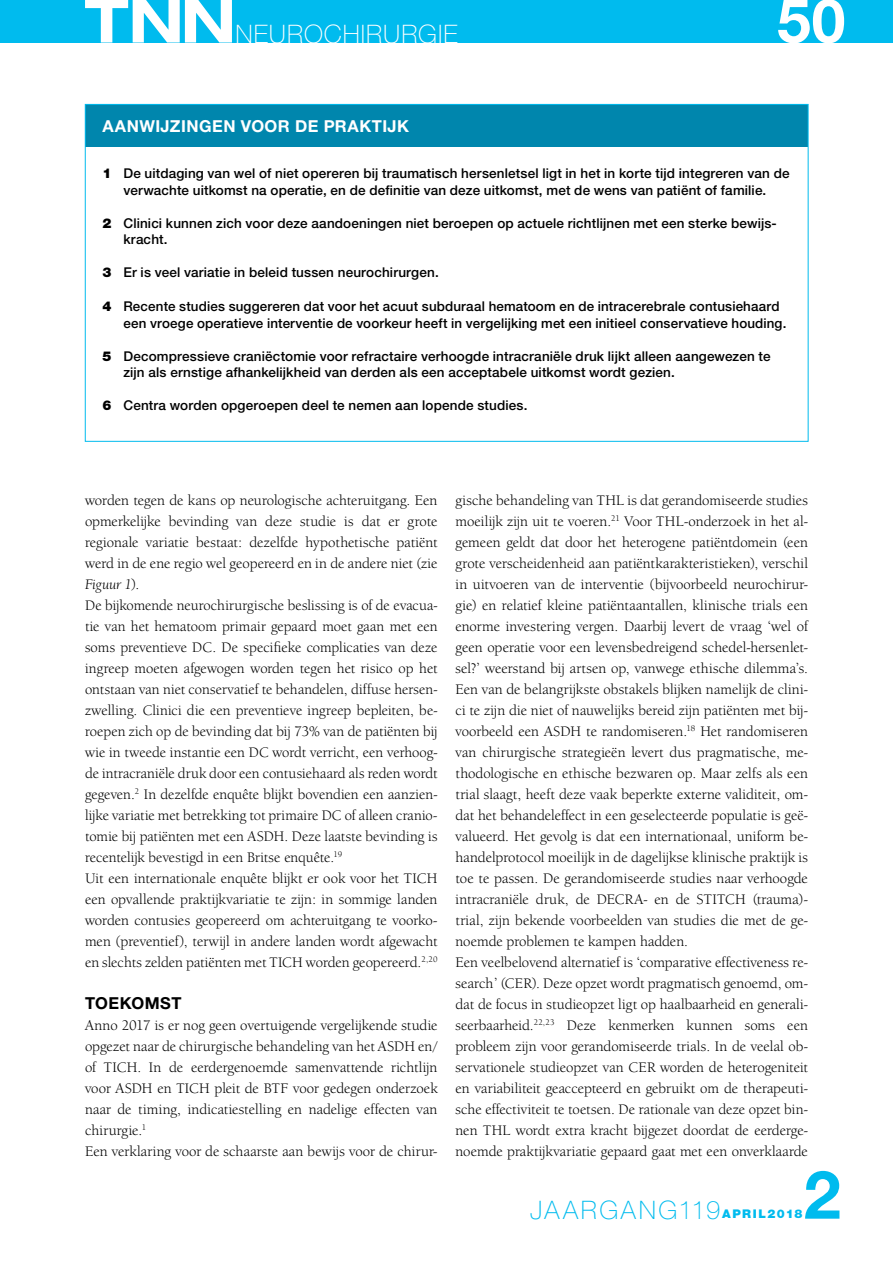
<style>
.page{position:relative;width:893px;height:1263px;background:#fff}
.page>*{position:absolute;margin:0;border:0;box-sizing:border-box;transform-origin:0 0}
.t1{font:700 66.9px "Helvetica Neue LT Std";color:#0be}
.t2{font:700 60.75px "Helvetica Neue LT Std";color:#fff}
.t3{font:100 25.5px "Helvetica Neue LT Std";letter-spacing:.095em;color:#0be}
.t4{font:100 25.5px "Helvetica Neue LT Std";letter-spacing:.04em;color:#fff}
.t5{font:700 16.5px "Helvetica Neue LT Std";letter-spacing:.025em;color:#fff}
.t6{font:700 16.5px "Helvetica Neue LT Std";letter-spacing:.025em;color:#000}
.t7{font:15px/21px "Berkeley Oldstyle IT Cby BT";letter-spacing:.005em;color:#000}
.t8{font:500 13.5px/16.5px "Helvetica Neue LT Std";letter-spacing:.01em;color:#000}
.s1{font-weight:900}
.s2{font-style:italic}
.s3{font-weight:900;font-size:12px}
</style>
<div class="page">
<div style="left:0;top:0;width:893px;height:43px;background:#0be"></div>
<svg style="left:85px;top:0;width:147px;height:43px"></svg>
<div style="left:85px;top:105px;width:723px;height:42px;background:#0086ad"></div>
<h3 class="t4" style="left:235px;top:19px;width:224px">NEUROCHIRURGIE</h3>
<h2 class="t2" style="left:777px;top:-17px;width:70px">50</h2>
<p class="t5" style="left:102px;top:116px;width:308px">AANWIJZINGEN VOOR DE PRAKTIJK</p>
<p class="t8" style="left:102px;top:165px;width:689px;text-align:center"><span class="s1">1</span> De uitdaging van wel of niet opereren bij traumatisch hersenletsel ligt in het in korte tijd integreren van de verwachte uitkomst na operatie, en de definitie van deze uitkomst, met de wens van patiënt of familie.</p>
<p class="t8" style="left:123px;top:214px;width:655px;text-indent:-21px"><span class="s1">2</span> Clinici kunnen zich voor deze aandoeningen niet beroepen op actuele richtlijnen met een sterke bewijs&shy;kracht.</p>
<p class="t8" style="left:102px;top:264px;width:338px"><span class="s1">3</span> Er is veel variatie in beleid tussen neurochirurgen.</p>
<p class="t8" style="left:123px;top:298px;width:664px;text-indent:-21px"><span class="s1">4</span> Recente studies suggereren dat voor het acuut subduraal hematoom en de intracerebrale contusiehaard een vroege operatieve interventie de voorkeur heeft in vergelijking met een initieel conservatieve houding.</p>
<p class="t8" style="left:123px;top:347px;width:649px;text-indent:-21px"><span class="s1">5</span> Decompressieve craniëctomie voor refractaire verhoogde intracraniële druk lijkt alleen aangewezen te zijn als ernstige afhankelijkheid van derden als een acceptabele uitkomst wordt gezien.</p>
<p class="t8" style="left:102px;top:397px;width:427px"><span class="s1">6</span> Centra worden opgeroepen deel te nemen aan lopende studies.</p>
<p class="t7" style="left:85px;top:489px;width:354px">worden tegen de kans op neurologische achteruitgang. Een opmerkelijke bevinding van deze studie is dat er grote regionale variatie bestaat: dezelfde hypothetische patiënt werd in de ene regio wel geopereerd en in de andere niet (zie <span class="s2">Figuur 1</span>).<br>De bijkomende neurochirurgische beslissing is of de evacua&shy;tie van het hematoom primair gepaard moet gaan met een soms preventieve DC. De specifieke complicaties van deze ingreep moeten afgewogen worden tegen het risico op het ontstaan van niet conservatief te behandelen, diffuse hersen&shy;zwelling. Clinici die een preventieve ingreep bepleiten, be&shy;roepen zich op de bevinding dat bij 73% van de patiënten bij wie in tweede instantie een DC wordt verricht, een verhoog&shy;de intracraniële druk door een contusiehaard als reden wordt gegeven.<sup>2</sup> In dezelfde enquête blijkt bovendien een aanzien&shy;lijke variatie met betrekking tot primaire DC of alleen cranio&shy;tomie bij patiënten met een ASDH. Deze laatste bevinding is recentelijk bevestigd in een Britse enquête.<sup>19<br></sup>Uit een internationale enquête blijkt er ook voor het TICH een opvallende praktijkvariatie te zijn: in sommige landen worden contusies geopereerd om achteruitgang te voorko&shy;men (preventief), terwijl in andere landen wordt afgewacht en slechts zelden patiënten met TICH worden geopereerd.<sup>2,20</sup></p>
<p class="t6" style="left:85px;top:992px;width:98px">TOEKOMST</p>
<p class="t7" style="left:85px;top:1014px;width:354px">Anno 2017 is er nog geen overtuigende vergelijkende studie opgezet naar de chirurgische behandeling van het ASDH en/ of TICH. In de eerdergenoemde samenvattende richtlijn voor ASDH en TICH pleit de BTF voor gedegen onderzoek naar de timing, indicatiestelling en nadelige effecten van chirurgie.<sup>1<br></sup>Een verklaring voor de schaarste aan bewijs voor de chirur-</p>
<p class="t7" style="left:455px;top:489px;width:354px">gische behandeling van THL is dat gerandomiseerde studies moeilijk zijn uit te voeren.<sup>21</sup> Voor THL-onderzoek in het al&shy;gemeen geldt dat door het heterogene patiëntdomein (een grote verscheidenheid aan patiëntkarakteristieken), verschil in uitvoeren van de interventie (bijvoorbeeld neurochirur&shy;gie) en relatief kleine patiëntaantallen, klinische trials een enorme investering vergen. Daarbij levert de vraag ‘wel of geen operatie voor een levensbedreigend schedel-hersenlet&shy;sel?’ weerstand bij artsen op, vanwege ethische dilemma’s.<br>Een van de belangrijkste obstakels blijken namelijk de clini&shy;ci te zijn die niet of nauwelijks bereid zijn patiënten met bij&shy;voorbeeld een ASDH te randomiseren.<sup>18</sup> Het randomiseren van chirurgische strategieën levert dus pragmatische, me&shy;thodologische en ethische bezwaren op. Maar zelfs als een trial slaagt, heeft deze vaak beperkte externe validiteit, om&shy;dat het behandeleffect in een geselecteerde populatie is geë&shy;valueerd. Het gevolg is dat een internationaal, uniform be&shy;handelprotocol moeilijk in de dagelijkse klinische praktijk is toe te passen. De gerandomiseerde studies naar verhoogde intracraniële druk, de DECRA- en de STITCH (trauma)-- trial, zijn bekende voorbeelden van studies die met de ge&shy;noemde problemen te kampen hadden.<br>Een veelbelovend alternatief is ‘comparative effectiveness re&shy;search’ (CER). Deze opzet wordt pragmatisch genoemd, om&shy;dat de focus in studieopzet ligt op haalbaarheid en generali&shy;seerbaarheid.<sup>22,23</sup> Deze kenmerken kunnen soms een probleem zijn voor gerandomiseerde trials. In de veelal ob&shy;servationele studieopzet van CER worden de heterogeniteit en variabiliteit geaccepteerd en gebruikt om de therapeuti&shy;sche effectiviteit te toetsen. De rationale van deze opzet bin&shy;nen THL wordt extra kracht bijgezet doordat de eerderge&shy;noemde praktijkvariatie gepaard gaat met een onverklaarde</p>
<h1 class="t1" style="left:804px;top:1153px;width:39px">2</h1>
<h3 class="t3" style="left:530px;top:1195px;width:274px">JAARGANG119<span class="s3">APRIL2018</span></h3>
</div>
